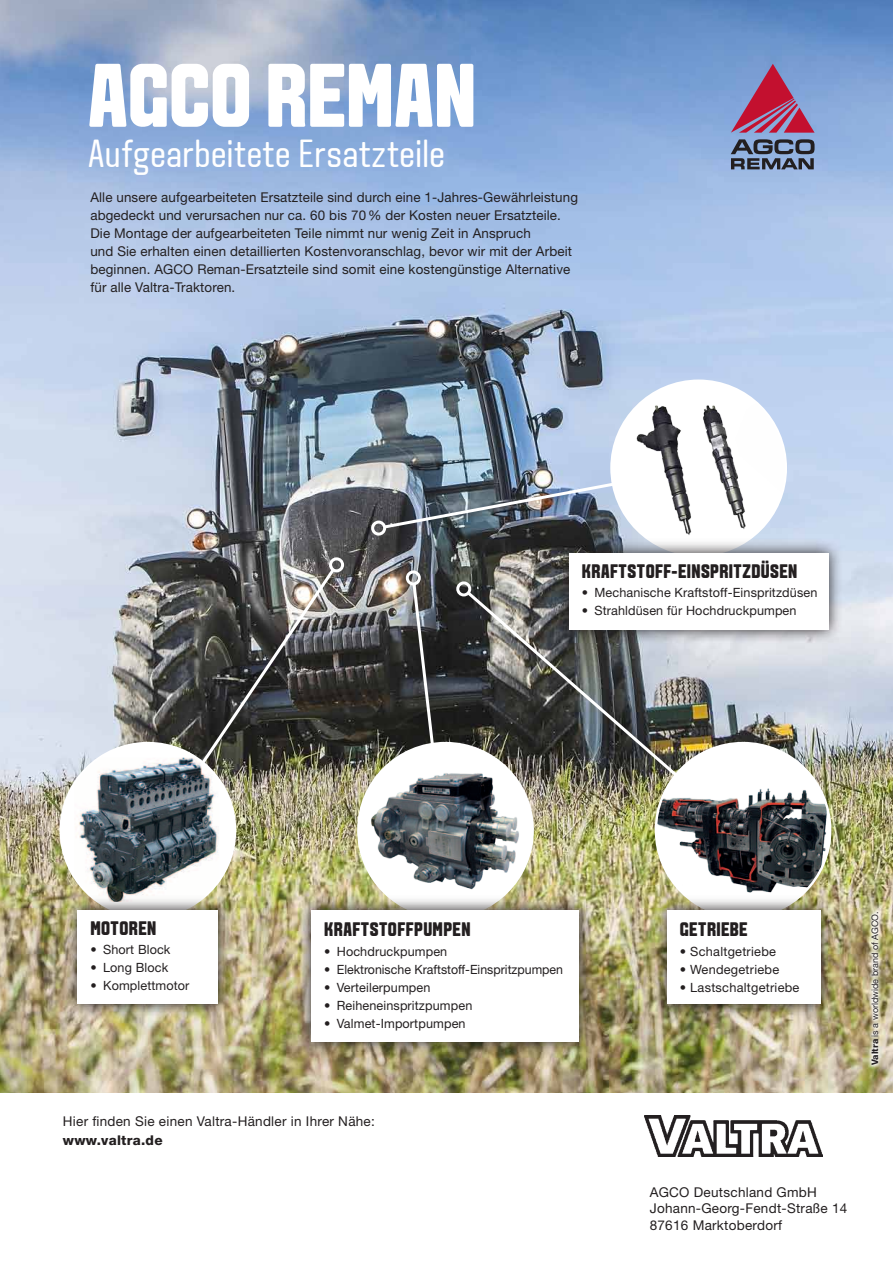
<style>
.page{position:relative;width:893px;height:1263px;background:#fff}
.page>*{position:absolute;margin:0;border:0;box-sizing:border-box;transform-origin:0 0}
.t1{font:800 90px "VALTRA Aveny T";color:#fff}
.t2{font:39px "VALTRA Aveny T";letter-spacing:.005em;color:#fff}
.t3{font:800 19.5px "VALTRA Aveny T";letter-spacing:.025em;color:#231f20}
.t4{font:13.5px/18px "Helvetica Neue LT Std";letter-spacing:.01em;color:#231f20}
.t5{font:800 13.5px "Helvetica Neue LT Std";letter-spacing:.02em;color:#231f20}
.t6{font:12.75px "Helvetica Neue LT Std";letter-spacing:.01em;color:#231f20}
.t7{font:9px "Helvetica Neue LT Std";color:#231f20}
.s1{font-weight:800}
</style>
<div class="page">
<img style="left:0;top:0;width:893px;height:1093px">
<svg style="left:867px;top:908px;width:15px;height:161px;background:#d1cbb0"></svg>
<img style="left:381px;top:465px;width:249px;height:65px">
<div style="left:371px;top:521px;width:15px;height:15px;border:3px solid #fff;border-radius:50%"></div>
<img style="left:153px;top:566px;width:184px;height:268px">
<div style="left:329px;top:557px;width:15px;height:15px;border:3px solid #fff;border-radius:50%"></div>
<svg style="left:411px;top:581px;width:35px;height:169px;background:#424445"></svg>
<div style="left:406px;top:570px;width:15px;height:15px;border:3px solid #fff;border-radius:50%"></div>
<img style="left:464px;top:589px;width:279px;height:245px">
<div style="left:456px;top:581px;width:15px;height:15px;border:3px solid #fff;border-radius:50%"></div>
<img style="left:644px;top:1115px;width:178px;height:41px">
<div style="left:656px;top:743px;width:174px;height:174px;background:#fff;border-radius:50%"></div>
<img style="left:656px;top:785px;width:174px;height:109px">
<img style="left:358px;top:743px;width:175px;height:174px;border-radius:87px">
<div style="left:61px;top:743px;width:174px;height:174px;background:#fff;border-radius:50%"></div>
<img style="left:74px;top:758px;width:145px;height:138px">
<div style="left:611px;top:381px;width:175px;height:174px;background:#fff;border-radius:50%"></div>
<img style="left:630px;top:381px;width:156px;height:158px">
<img style="left:63px;top:896px;width:169px;height:122px">
<div style="left:78px;top:910px;width:140px;height:93px;background:#fff"></div>
<img style="left:653px;top:896px;width:181px;height:122px">
<div style="left:667px;top:910px;width:153px;height:93px;background:#fff"></div>
<img style="left:297px;top:896px;width:296px;height:160px">
<div style="left:311px;top:910px;width:268px;height:132px;background:#fff"></div>
<svg style="left:555px;top:539px;width:287px;height:105px;background:#9b9ea4"></svg>
<div style="left:569px;top:553px;width:259px;height:76px;background:#fff"></div>
<svg style="left:731px;top:64px;width:84px;height:69px;background:#996994"></svg>
<svg style="left:731px;top:139px;width:83px;height:30px;background:#5c6b83"></svg>
<h1 class="t1" style="left:88px;top:37px;width:390px">AGCO REMAN</h1>
<h2 class="t2" style="left:88px;top:129px;width:358px">Aufgearbeitete Ersatzteile</h2>
<p class="t4" style="left:90px;top:188px;width:489px">Alle unsere aufgearbeiteten Ersatzteile sind durch eine 1-Jahres-Gewährleistung abgedeckt und verursachen nur ca. 60 bis 70% der Kosten neuer Ersatzteile.<br>Die Montage der aufgearbeiteten Teile nimmt nur wenig Zeit in Anspruch<br>und Sie erhalten einen detaillierten Kostenvoranschlag, bevor wir mit der Arbeit beginnen. AGCO Reman-Ersatzteile sind somit eine kostengünstige Alternative für alle Valtra-Traktoren.</p>
<h3 class="t3" style="left:582px;top:558px;width:216px">KRAFTSTOFF-EINSPRITZDÜSEN</h3>
<p class="t6" style="left:582px;top:585px;width:237px">• Mechanische Kraftstoff-Einspritzdüsen</p>
<p class="t6" style="left:582px;top:603px;width:216px">• Strahldüsen für Hochdruckpumpen</p>
<h3 class="t3" style="left:90px;top:915px;width:66px">MOTOREN</h3>
<p class="t6" style="left:90px;top:942px;width:82px">• Short Block</p>
<p class="t6" style="left:90px;top:960px;width:79px">• Long Block</p>
<p class="t6" style="left:90px;top:978px;width:101px">• Komplettmotor</p>
<h3 class="t3" style="left:324px;top:916px;width:147px">KRAFTSTOFFPUMPEN</h3>
<p class="t6" style="left:324px;top:943px;width:125px">• Hochdruckpumpen</p>
<p class="t6" style="left:324px;top:961px;width:241px">• Elektronische Kraftstoff-Einspritzpumpen</p>
<p class="t6" style="left:324px;top:979px;width:108px">• Verteilerpumpen</p>
<p class="t6" style="left:324px;top:997px;width:150px">• Reiheneinspritzpumpen</p>
<p class="t6" style="left:324px;top:1015px;width:143px">• Valmet-Importpumpen</p>
<p class="t4" style="left:63px;top:1111px;width:314px">Hier finden Sie einen Valtra-Händler in Ihrer Nähe:</p>
<p class="t5" style="left:63px;top:1132px;width:101px">www.valtra.de</p>
<h3 class="t3" style="left:680px;top:916px;width:69px">GETRIEBE</h3>
<p class="t6" style="left:680px;top:943px;width:98px">• Schaltgetriebe</p>
<p class="t6" style="left:680px;top:961px;width:101px">• Wendegetriebe</p>
<p class="t6" style="left:680px;top:979px;width:121px">• Lastschaltgetriebe</p>
<p class="t7" style="left:870px;top:1065px;width:155px;rotate:-90deg"><span class="s1">Valtra</span> is a worldwide brand of AGCO.</p>
<p class="t4" style="left:650px;top:1183px;width:199px;line-height:16.5px">AGCO Deutschland GmbH<br>Johann-Georg-Fendt-Straße 14<br>87616 Marktoberdorf</p>
</div>
